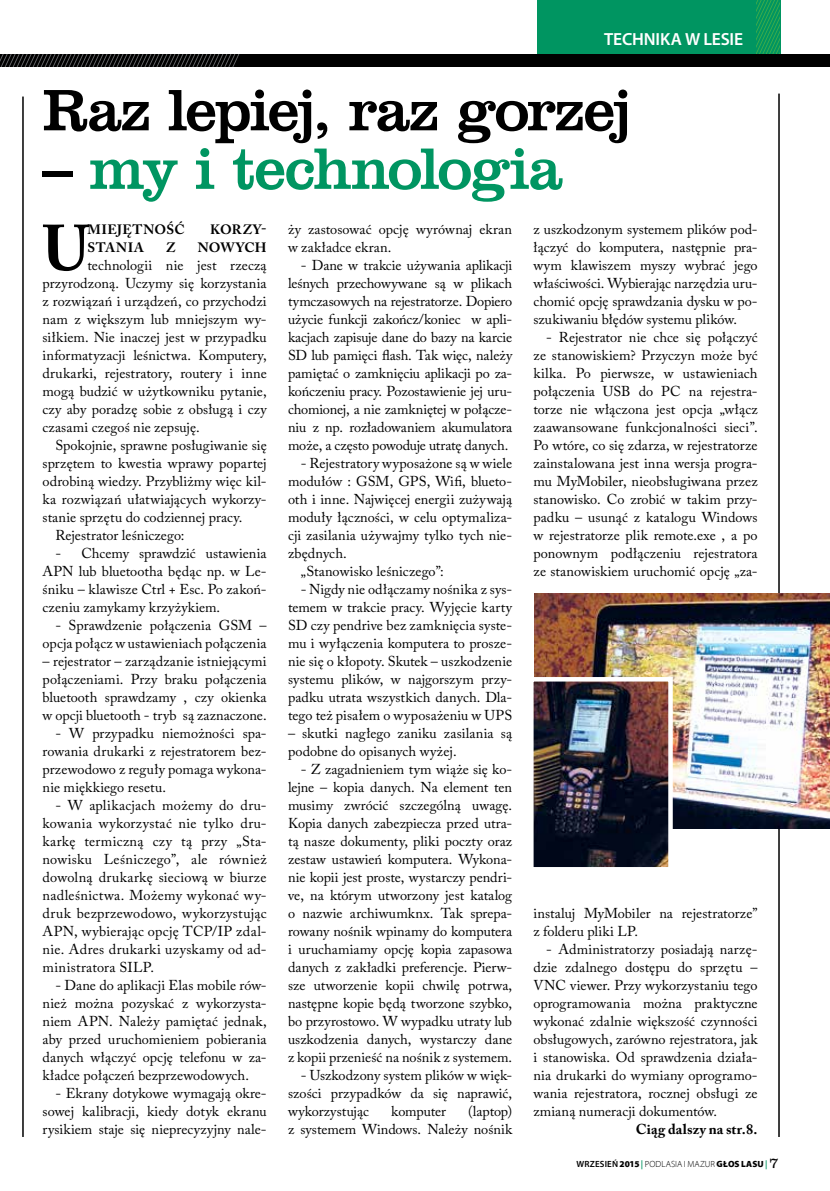
<style>
.page{position:relative;width:830px;height:1191px;background:#fff}
.page>*{position:absolute;margin:0;border:0;box-sizing:border-box;transform-origin:0 0}
.t1{font:700 64.2px "Adobe Caslon Pro";color:#000}
.t2{font:60px "Clarendon EU";letter-spacing:-.04em;color:#000}
.t3{font:60px "Clarendon EU";letter-spacing:-.035em;color:#009561}
.t4{font:600 17.55px "Myriad Pro";letter-spacing:-.01em;color:#fff}
.t5{font:14.25px/18px "Adobe Caslon Pro";letter-spacing:.005em;color:#000;text-align:justify}
.t6{font:700 14.25px "Adobe Caslon Pro";letter-spacing:.01em;color:#000}
.t7{font:700 13.5px "Adobe Caslon Pro";letter-spacing:.03em;color:#000}
.t8{font:300 9px "Myriad Pl";letter-spacing:.005em;color:#000}
.s1{color:#000}
.s2{font-family:"Myriad Pro";font-weight:600}
.s3{font-weight:900}
.s4{font-family:"Myriad Pro";font-weight:600;color:#009561}
.s5{font-family:"Clarendon Lt EU";font-weight:400;font-size:15px}
</style>
<div class="page">
<div style="left:536px;top:0;width:244px;height:54px;background:#009561"></div>
<svg style="left:756px;top:0;width:23px;height:54px"></svg>
<div style="left:0;top:54px;width:829px;height:13px;background:#000"></div>
<svg style="left:0;top:54px;width:240px;height:13px"></svg>
<hr style="left:22px;top:97px;width:2px;height:1040px;background:#000">
<hr style="left:777px;top:94px;width:2px;height:1043px;background:#000">
<img style="left:534px;top:594px;width:295px;height:234px">
<img style="left:534px;top:682px;width:133px;height:184px">
<div style="left:529px;top:677px;width:143px;height:194px;border:4px solid #fff"></div>
<p class="t4" style="left:604px;top:28px;width:140px">TECHNIKA W LESIE</p>
<h2 class="t2" style="left:43px;top:72px;width:590px">Raz lepiej, raz gorzej</h2>
<h2 class="t3" style="left:43px;top:131px;width:521px"><span class="s1">–</span> my i technologia</h2>
<h1 class="t1" style="left:43px;top:210px;width:48px">U</h1>
<p class="t7" style="left:88px;top:221px;width:98px">MIEJĘTNOŚĆ</p>
<p class="t7" style="left:210px;top:221px;width:58px">KORZY-</p>
<p class="t7" style="left:88px;top:239px;width:58px">STANIA</p>
<p class="t7" style="left:166px;top:239px;width:11px">Z</p>
<p class="t7" style="left:198px;top:239px;width:70px">NOWYCH</p>
<p class="t5" style="left:43px;top:256px;width:225px;text-indent:45px">technologii nie jest rzeczą przyrodzoną. Uczymy się korzystania z rozwiązań i urządzeń, co przychodzi nam z większym lub mniejszym wy&shy;siłkiem. Nie inaczej jest w przypadku informatyzacji leśnictwa. Komputery, drukarki, rejestratory, routery i inne mogą budzić w użytkowniku pytanie, czy aby poradzę sobie z obsługą i czy czasami czegoś nie zepsuję.</p>
<p class="t5" style="left:55px;top:436px;width:213px">Spokojnie, sprawne posługiwanie się</p>
<p class="t5" style="left:43px;top:454px;width:225px">sprzętem to kwestia wprawy popartej</p>
<p class="t5" style="left:43px;top:472px;width:225px">odrobiną wiedzy. Przybliżmy więc kil-</p>
<p class="t5" style="left:43px;top:490px;width:225px">ka rozwiązań ułatwiających wykorzy-</p>
<p class="t5" style="left:43px;top:508px;width:201px">stanie sprzętu do codziennej pracy.</p>
<p class="t5" style="left:55px;top:526px;width:130px">Rejestrator leśniczego:</p>
<p class="t5" style="left:43px;top:544px;width:225px;text-indent:13px">- Chcemy sprawdzić ustawienia APN lub bluetootha będąc np. w Le&shy;śniku – klawisze Ctrl + Esc. Po zakoń&shy;czeniu zamykamy krzyżykiem.</p>
<p class="t5" style="left:43px;top:616px;width:225px;text-align:right">- Sprawdzenie połączenia GSM – opcja połącz w ustawieniach połączenia</p>
<p class="t5" style="left:43px;top:652px;width:225px">– rejestrator – zarządzanie istniejącymi połączeniami. Przy braku połączenia bluetooth sprawdzamy , czy okienka w opcji bluetooth - tryb są zaznaczone.</p>
<p class="t5" style="left:43px;top:724px;width:225px;text-indent:13px">- W przypadku niemożności spa&shy;rowania drukarki z rejestratorem bez&shy;przewodowo z reguły pomaga wykona&shy;nie miękkiego resetu.</p>
<p class="t5" style="left:43px;top:796px;width:225px;text-indent:13px">- W aplikacjach możemy do dru&shy;kowania wykorzystać nie tylko dru&shy;karkę termiczną czy tą przy „Sta&shy;nowisku Leśniczego”, ale również dowolną drukarkę sieciową w biurze nadleśnictwa. Możemy wykonać wy&shy;druk bezprzewodowo, wykorzystując APN, wybierając opcję TCP/IP zdal&shy;nie. Adres drukarki uzyskamy od ad&shy;ministratora SILP.</p>
<p class="t5" style="left:43px;top:976px;width:225px;text-indent:13px">- Dane do aplikacji Elas mobile rów&shy;nież można pozyskać z wykorzysta&shy;niem APN. Należy pamiętać jednak, aby przed uruchomieniem pobierania danych włączyć opcję telefonu w za&shy;kładce połączeń bezprzewodowych.</p>
<p class="t5" style="left:43px;top:1084px;width:225px;text-indent:13px">- Ekrany dotykowe wymagają okre&shy;sowej kalibracji, kiedy dotyk ekranu rysikiem staje się nieprecyzyjny nale-</p>
<p class="t5" style="left:288px;top:220px;width:225px">ży zastosować opcję wyrównaj ekran w zakładce ekran.</p>
<p class="t5" style="left:288px;top:256px;width:225px;text-indent:13px">- Dane w trakcie używania aplikacji leśnych przechowywane są w plikach tymczasowych na rejestratorze. Dopiero użycie funkcji zakończ/koniec w apli&shy;kacjach zapisuje dane do bazy na karcie SD lub pamięci flash. Tak więc, należy pamiętać o zamknięciu aplikacji po za&shy;kończeniu pracy. Pozostawienie jej uru&shy;chomionej, a nie zamkniętej w połącze&shy;niu z np. rozładowaniem akumulatora może, a często powoduje utratę danych.</p>
<p class="t5" style="left:300px;top:454px;width:213px">- Rejestratory wyposażone są w wiele</p>
<p class="t5" style="left:288px;top:472px;width:225px">modułów : GSM, GPS, Wifi, blueto-</p>
<p class="t5" style="left:288px;top:490px;width:225px">oth i inne. Najwięcej energii zużywają</p>
<p class="t5" style="left:288px;top:508px;width:225px">moduły łączności, w celu optymaliza-</p>
<p class="t5" style="left:288px;top:526px;width:225px">cji zasilania używajmy tylko tych nie-</p>
<p class="t5" style="left:288px;top:544px;width:60px">zbędnych.</p>
<p class="t5" style="left:300px;top:562px;width:144px">„Stanowisko leśniczego”:</p>
<p class="t5" style="left:288px;top:580px;width:225px;text-indent:13px">- Nigdy nie odłączamy nośnika z sys&shy;temem w trakcie pracy. Wyjęcie karty SD czy pendrive bez zamknięcia syste&shy;mu i wyłączenia komputera to prosze&shy;nie się o kłopoty. Skutek – uszkodzenie systemu plików, w najgorszym przy&shy;padku utrata wszystkich danych. Dla&shy;tego też pisałem o wyposażeniu w UPS</p>
<p class="t5" style="left:288px;top:724px;width:225px">– skutki nagłego zaniku zasilania są podobne do opisanych wyżej.</p>
<p class="t5" style="left:288px;top:760px;width:225px;text-indent:13px">- Z zagadnieniem tym wiąże się ko&shy;lejne – kopia danych. Na element ten musimy zwrócić szczególną uwagę.<br>Kopia danych zabezpiecza przed utra&shy;tą nasze dokumenty, pliki poczty oraz zestaw ustawień komputera. Wykona&shy;nie kopii jest proste, wystarczy pendri&shy;ve, na którym utworzony jest katalog o nazwie archiwumknx. Tak sprepa&shy;rowany nośnik wpinamy do komputera i uruchamiamy opcję kopia zapasowa danych z zakładki preferencje. Pierw&shy;sze utworzenie kopii chwilę potrwa, następne kopie będą tworzone szybko, bo przyrostowo. W wypadku utraty lub uszkodzenia danych, wystarczy dane z kopii przenieść na nośnik z systemem.</p>
<p class="t5" style="left:288px;top:1066px;width:225px;text-indent:13px">- Uszkodzony system plików w więk&shy;szości przypadków da się naprawić, wykorzystując</p>
<p class="t5" style="left:288px;top:1102px;width:225px;text-align:right">(laptop)<br>z systemem Windows. Należy nośnik</p>
<p class="t5" style="left:391px;top:1102px;width:56px">komputer</p>
<p class="t5" style="left:533px;top:220px;width:225px">z uszkodzonym systemem plików pod&shy;łączyć do komputera, następnie pra&shy;wym klawiszem myszy wybrać jego właściwości. Wybierając narzędzia uru&shy;chomić opcję sprawdzania dysku w po&shy;szukiwaniu błędów systemu plików.</p>
<p class="t5" style="left:533px;top:328px;width:225px;text-indent:13px">- Rejestrator nie chce się połączyć ze stanowiskiem? Przyczyn może być kilka. Po pierwsze, w ustawieniach połączenia USB do PC na rejestra&shy;torze nie włączona jest opcja „włącz zaawansowane funkcjonalności sieci”.<br>Po wtóre, co się zdarza, w rejestratorze zainstalowana jest inna wersja progra&shy;mu MyMobiler, nieobsługiwana przez stanowisko. Co zrobić w takim przy&shy;padku – usunąć z katalogu Windows w rejestratorze plik remote.exe , a po ponownym podłączeniu rejestratora ze stanowiskiem uruchomić opcję „za-</p>
<p class="t5" style="left:533px;top:904px;width:225px">instaluj MyMobiler na rejestratorze” z folderu pliki LP.</p>
<p class="t5" style="left:533px;top:940px;width:225px;text-indent:13px">- Administratorzy posiadają narzę&shy;dzie zdalnego dostępu do sprzętu – VNC viewer. Przy wykorzystaniu tego oprogramowania można praktyczne wykonać zdalnie większość czynności obsługowych, zarówno rejestratora, jak i stanowiska. Od sprawdzenia działa&shy;nia drukarki do wymiany oprogramo&shy;wania rejestratora, rocznej obsługi ze zmianą numeracji dokumentów.</p>
<p class="t6" style="left:635px;top:1120px;width:123px">Ciąg dalszy na str.8.</p>
<p class="t8" style="left:576px;top:1159px;width:203px"><span class="s2">WRZESIEŃ</span> <span class="s3">2015</span> <span class="s4">|</span> PODLASIA I MAZUR <span class="s3">GŁOS LASU</span><span class="s4">|</span><span class="s5">7</span></p>
</div>
